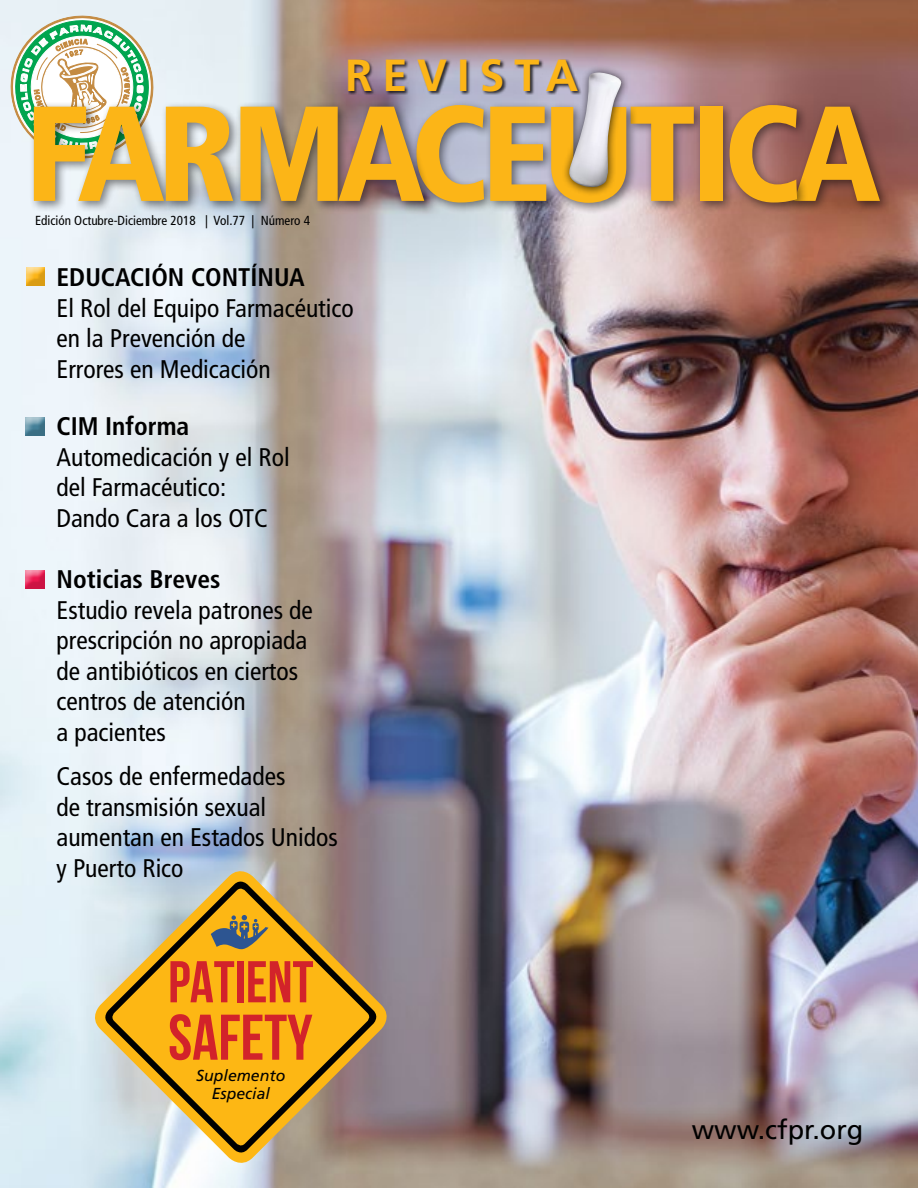
<style>
.page{position:relative;width:918px;height:1188px;background:#fff}
.page>*{position:absolute;margin:0;border:0;box-sizing:border-box;transform-origin:0 0}
.t1{font:700 64.35px "Bebas Neue";color:#d2232a}
.t2{font:700 58.8px "Bebas Neue";color:#d2232a}
.t3{font:700 45px "Frutiger";letter-spacing:.22em;color:#fcb517}
.t4{font:27px "Frutiger";color:#000}
.t5{font:condensed 25.5px/30.6px "Frutiger";color:#000}
.t6{font:700 condensed 25.5px "Frutiger";color:#000}
.t7{font:italic 15.9px/18.6px "Frutiger";color:#000;text-align:center}
.t8{font:condensed 13.2px "Frutiger";color:#000}
</style>
<div class="page">
<img style="left:0;top:0;width:918px;height:1188px">
<div style="left:348px;top:59px;width:234px;height:36px;background:#000;opacity:.75"></div>
<div style="left:29px;top:102px;width:69px;height:111px;background:#000;opacity:.49"></div>
<div style="left:74px;top:102px;width:102px;height:111px;background:#000;opacity:.49"></div>
<div style="left:161px;top:102px;width:83px;height:111px;background:#000;opacity:.49"></div>
<svg style="left:4px;top:8px;width:229px;height:193px;background:#d8d1a0"></svg>
<div style="left:236px;top:102px;width:114px;height:111px;background:#000;opacity:.49"></div>
<div style="left:412px;top:100px;width:84px;height:114px;background:#000;opacity:.49"></div>
<div style="left:486px;top:102px;width:72px;height:111px;background:#000;opacity:.49"></div>
<div style="left:626px;top:102px;width:79px;height:111px;background:#000;opacity:.49"></div>
<div style="left:696px;top:102px;width:39px;height:111px;background:#000;opacity:.49"></div>
<div style="left:700px;top:107px;width:22px;height:94px;background:#fcb517"></div>
<div style="left:789px;top:102px;width:102px;height:111px;background:#000;opacity:.49"></div>
<div style="left:546px;top:102px;width:92px;height:113px;background:#000;opacity:.49"></div>
<svg style="left:490px;top:107px;width:204px;height:96px;background:#d6a858"></svg>
<div style="left:725px;top:100px;width:84px;height:114px;background:#000;opacity:.49"></div>
<svg style="left:730px;top:105px;width:150px;height:98px;background:#c38534"></svg>
<div style="left:334px;top:102px;width:102px;height:111px;background:#000;opacity:.49"></div>
<svg style="left:240px;top:105px;width:244px;height:98px;background:#d0a34a"></svg>
<div style="left:562px;top:64px;width:69px;height:132px;background:#000;opacity:.75"></div>
<img style="left:568px;top:73px;width:54px;height:115px">
<div style="left:18px;top:259px;width:33px;height:29px;background:#ecf5fa"></div>
<div style="left:21px;top:261px;width:31px;height:27px;background:#000;opacity:.14"></div>
<div style="left:17px;top:562px;width:34px;height:29px;background:#edf6fb"></div>
<div style="left:21px;top:564px;width:32px;height:27px;background:#000;opacity:.14"></div>
<div style="left:17px;top:410px;width:34px;height:28px;background:#ecf5fa"></div>
<div style="left:21px;top:412px;width:32px;height:26px;background:#000;opacity:.14"></div>
<svg style="left:88px;top:864px;width:305px;height:306px;background:#b9b9ba"></svg>
<svg style="left:102px;top:878px;width:278px;height:278px;background:#cea854"></svg>
<svg style="left:211px;top:915px;width:57px;height:34px;background:#9c894d"></svg>
<h3 class="t3" style="left:345px;top:49px;width:235px">REVISTA</h3>
<p class="t8" style="left:35px;top:213px;width:276px">Edición Octubre-Diciembre 2018 | Vol.77 | Número 4</p>
<p class="t6" style="left:57px;top:262px;width:250px">EDUCACIÓN CONTÍNUA</p>
<p class="t5" style="left:57px;top:293px;width:299px">El Rol del Equipo Farmacéutico en la Prevención de<br>Errores en Medicación</p>
<p class="t6" style="left:57px;top:411px;width:134px">CIM Informa</p>
<p class="t5" style="left:57px;top:442px;width:235px">Automedicación y el Rol del Farmacéutico:<br>Dando Cara a los OTC</p>
<p class="t6" style="left:57px;top:564px;width:166px">Noticias Breves</p>
<p class="t5" style="left:57px;top:595px;width:258px">Estudio revela patrones de prescripción no apropiada de antibióticos en ciertos centros de atención<br>a pacientes</p>
<p class="t5" style="left:57px;top:761px;width:283px">Casos de enfermedades<br>de transmisión sexual aumentan en Estados Unidos y Puerto Rico</p>
<h2 class="t2" style="left:168px;top:950px;width:147px">PATIENT</h2>
<h1 class="t1" style="left:168px;top:1002px;width:146px">SAFETY</h1>
<p class="t7" style="left:196px;top:1066px;width:91px">Suplemento<br>Especial</p>
<p class="t4" style="left:692px;top:1113px;width:173px">www.cfpr.org</p>
</div>
